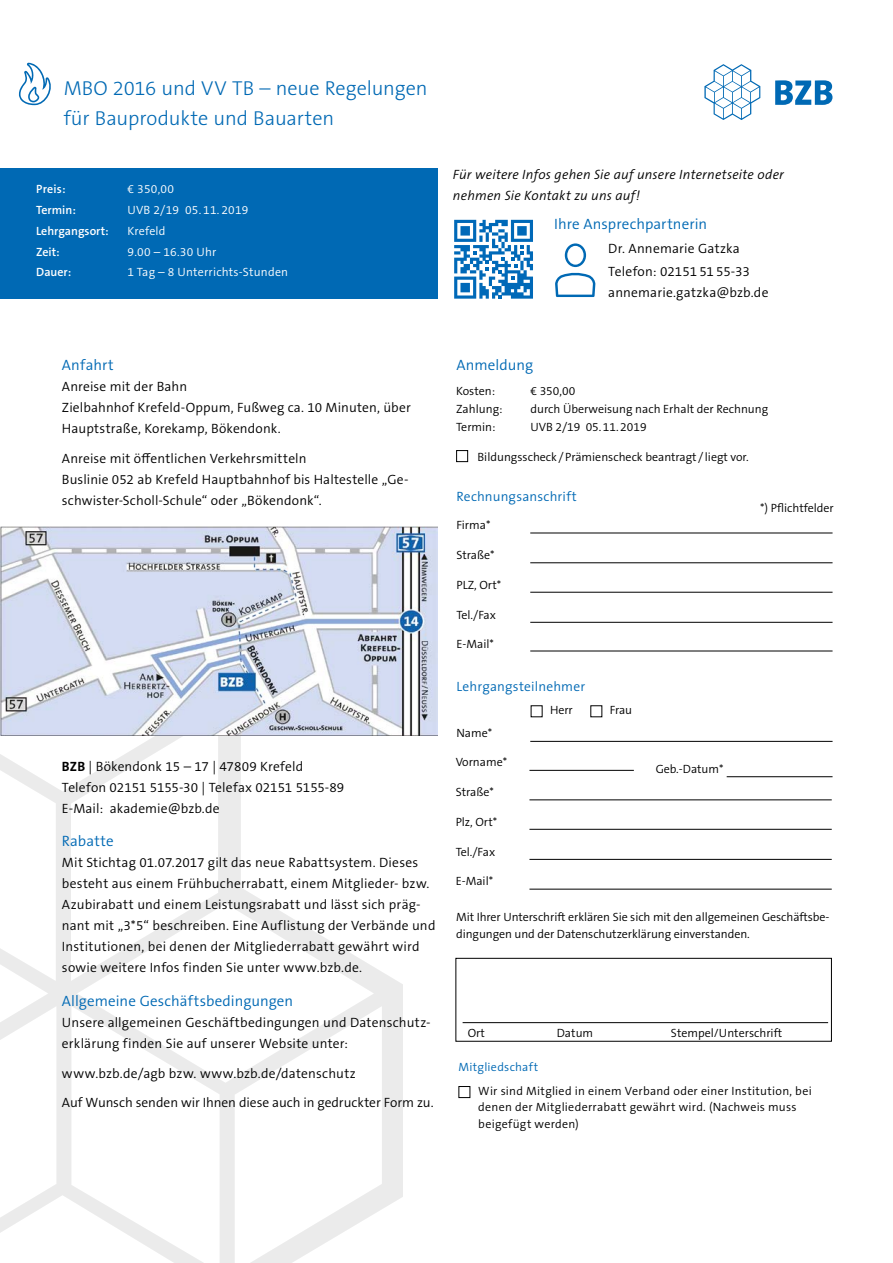
<style>
.page{position:relative;width:893px;height:1263px;background:#fff}
.page>*{position:absolute;margin:0;border:0;box-sizing:border-box;transform-origin:0 0}
.t1{font:300 20.25px/30px "The Sans B W3";letter-spacing:-.005em;color:#0069b4}
.t2{font:300 15px "The Sans B W4";letter-spacing:.005em;color:#0069b4}
.t3{font:300 13.5px/21px "The Sans B W4";letter-spacing:.01em;color:#000}
.t4{font:italic 300 13.5px/21px "The Sans B W4";letter-spacing:.015em;color:#000}
.t5{font:300 13.5px "The Sans";letter-spacing:.015em;color:#0069b4}
.t6{font:300 12px/18.1px "The Sans B W4";color:#000}
.t7{font:300 12px/16.5px "The Sans B W4";letter-spacing:.02em;color:#000}
.t8{font:300 12px "The Sans B W4";letter-spacing:.02em;color:#fff}
.t9{font:600 12px "The Sans B W6";color:#fff}
.t10{font:300 12px "The Sans";color:#000}
.t11{font:300 12px "The Sans";letter-spacing:.02em;color:#0069b4}
.s1{font-family:"The Sans B W7";font-weight:700}
</style>
<div class="page">
<svg style="left:0;top:736px;width:403px;height:527px"></svg>
<img style="left:0;top:526px;width:437px;height:210px">
<div style="left:455px;top:958px;width:377px;height:84px;border:1px solid #000"></div>
<hr style="left:530px;top:533px;width:302px;height:1px;background:#000">
<hr style="left:530px;top:562px;width:302px;height:1px;background:#000">
<hr style="left:530px;top:592px;width:302px;height:1px;background:#000">
<hr style="left:530px;top:622px;width:302px;height:1px;background:#000">
<hr style="left:530px;top:651px;width:302px;height:1px;background:#000">
<hr style="left:530px;top:741px;width:302px;height:1px;background:#000">
<hr style="left:529px;top:799px;width:303px;height:1px;background:#000">
<hr style="left:529px;top:829px;width:303px;height:1px;background:#000">
<hr style="left:529px;top:859px;width:303px;height:1px;background:#000">
<hr style="left:529px;top:889px;width:303px;height:1px;background:#000">
<hr style="left:463px;top:1022px;width:365px;height:1px;background:#000">
<hr style="left:529px;top:770px;width:105px;height:1px;background:#000">
<hr style="left:727px;top:776px;width:105px;height:1px;background:#000">
<div style="left:456px;top:450px;width:12px;height:12px;border:1px solid #000"></div>
<div style="left:458px;top:1086px;width:12px;height:12px;border:1px solid #000"></div>
<svg style="left:704px;top:64px;width:56px;height:56px"></svg>
<svg style="left:454px;top:220px;width:79px;height:79px"></svg>
<svg style="left:775px;top:80px;width:57px;height:25px"></svg>
<svg style="left:19px;top:63px;width:32px;height:42px"></svg>
<div style="left:0;top:168px;width:437px;height:131px;background:#0069b4"></div>
<svg style="left:555px;top:243px;width:41px;height:54px"></svg>
<h1 class="t1" style="left:64px;top:73px;width:365px">MBO 2016 und VV TB – neue Regelungen für Bauprodukte und Bauarten</h1>
<p class="t9" style="left:36px;top:181px;width:31px">Preis:</p>
<p class="t8" style="left:128px;top:181px;width:48px">€ 350,00</p>
<p class="t9" style="left:36px;top:202px;width:41px">Termin:</p>
<p class="t8" style="left:128px;top:202px;width:122px">UVB 2/19 05. 11. 2019</p>
<p class="t9" style="left:36px;top:223px;width:74px">Lehrgangsort:</p>
<p class="t8" style="left:128px;top:223px;width:40px">Krefeld</p>
<p class="t9" style="left:36px;top:244px;width:25px">Zeit:</p>
<p class="t8" style="left:128px;top:244px;width:90px">9.00 – 16.30 Uhr</p>
<p class="t9" style="left:36px;top:265px;width:37px">Dauer:</p>
<p class="t8" style="left:128px;top:265px;width:162px">1 Tag – 8 Unterrichts-Stunden</p>
<p class="t4" style="left:453px;top:164px;width:332px">Für weitere Infos gehen Sie auf unsere Internetseite oder nehmen Sie Kontakt zu uns auf!</p>
<p class="t2" style="left:554px;top:215px;width:154px">Ihre Ansprechpartnerin</p>
<p class="t3" style="left:608px;top:237px;width:143px;line-height:23.1px">Dr. Annemarie Gatzka<br>Telefon: 02151 51 55-33</p>
<p class="t3" style="left:608px;top:282px;width:162px">annemarie.gatzka@bzb.de</p>
<p class="t2" style="left:62px;top:356px;width:53px">Anfahrt</p>
<p class="t2" style="left:456px;top:356px;width:78px">Anmeldung</p>
<p class="t3" style="left:62px;top:376px;width:350px">Anreise mit der Bahn<br>Zielbahnhof Krefeld-Oppum, Fußweg ca. 10 Minuten, über<br>Hauptstraße, Korekamp, Bökendonk.</p>
<p class="t3" style="left:62px;top:448px;width:348px">Anreise mit öffentlichen Verkehrsmitteln<br>Buslinie 052 ab Krefeld Hauptbahnhof bis Haltestelle „Ge&shy;schwister-Scholl-Schule“ oder „Bökendonk“.</p>
<p class="t6" style="left:456px;top:382px;width:48px">Kosten:<br>Zahlung:<br>Termin:</p>
<p class="t6" style="left:530px;top:382px;width:239px">€ 350,00<br>durch Überweisung nach Erhalt der Rechnung<br>UVB 2/19 05.11.2019</p>
<p class="t6" style="left:477px;top:448px;width:273px">Bildungsscheck /Prämienscheck beantragt / liegt vor.</p>
<p class="t5" style="left:456px;top:485px;width:122px">Rechnungsanschrift</p>
<p class="t6" style="left:456px;top:516px;width:36px">Firma*</p>
<p class="t6" style="left:456px;top:546px;width:40px">Straße*</p>
<p class="t6" style="left:456px;top:576px;width:46px">PLZ, Ort*</p>
<p class="t6" style="left:456px;top:605px;width:41px">Tel./Fax</p>
<p class="t6" style="left:456px;top:635px;width:39px">E-Mail*</p>
<p class="t5" style="left:456px;top:675px;width:130px">Lehrgangsteilnehmer</p>
<p class="t6" style="left:456px;top:723px;width:37px">Name*</p>
<p class="t6" style="left:760px;top:499px;width:75px">*) Pflichtfelder</p>
<p class="t6" style="left:550px;top:701px;width:24px">Herr</p>
<p class="t6" style="left:610px;top:701px;width:24px">Frau</p>
<p class="t3" style="left:62px;top:755px;width:284px"><span class="s1">BZB</span> | Bökendonk 15 – 17 | 47809 Krefeld<br>Telefon 02151 5155-30 | Telefax 02151 5155-89<br>E-Mail: akademie@bzb.de</p>
<p class="t2" style="left:62px;top:831px;width:53px">Rabatte</p>
<p class="t3" style="left:62px;top:852px;width:375px">Mit Stichtag 01.07.2017 gilt das neue Rabattsystem. Dieses besteht aus einem Frühbucherrabatt, einem Mitglieder- bzw.<br>Azubirabatt und einem Leistungsrabatt und lässt sich präg&shy;nant mit „3*5“ beschreiben. Eine Auflistung der Verbände und Institutionen, bei denen der Mitgliederrabatt gewährt wird sowie weitere Infos finden Sie unter www.bzb.de.</p>
<p class="t2" style="left:62px;top:991px;width:233px">Allgemeine Geschäftsbedingungen</p>
<p class="t3" style="left:62px;top:1012px;width:370px">Unsere allgemeinen Geschäftbedingungen und Datenschutz&shy;erklärung finden Sie auf unserer Website unter:</p>
<p class="t3" style="left:62px;top:1058px;width:373px;line-height:29.5px">www.bzb.de/agb bzw. www.bzb.de/datenschutz<br>Auf Wunsch senden wir Ihnen diese auch in gedruckter Form zu.</p>
<p class="t6" style="left:456px;top:753px;width:53px">Vorname*</p>
<p class="t6" style="left:456px;top:783px;width:40px">Straße*</p>
<p class="t6" style="left:456px;top:813px;width:43px">Plz, Ort*</p>
<p class="t6" style="left:456px;top:842px;width:41px">Tel./Fax</p>
<p class="t6" style="left:456px;top:872px;width:39px">E-Mail*</p>
<p class="t6" style="left:656px;top:760px;width:69px">Geb.-Datum*</p>
<p class="t6" style="left:456px;top:909px;width:375px;line-height:16.5px">Mit Ihrer Unterschrift erklären Sie sich mit den allgemeinen Geschäftsbe&shy;dingungen und der Datenschutzerklärung einverstanden.</p>
<p class="t10" style="left:468px;top:1022px;width:19px">Ort</p>
<p class="t10" style="left:557px;top:1022px;width:38px">Datum</p>
<p class="t10" style="left:671px;top:1022px;width:113px">Stempel/Unterschrift</p>
<p class="t11" style="left:458px;top:1057px;width:81px">Mitgliedschaft</p>
<p class="t7" style="left:478px;top:1082px;width:335px">Wir sind Mitglied in einem Verband oder einer Institution, bei denen der Mitgliederrabatt gewährt wird. (Nachweis muss beigefügt werden)</p>
</div>
